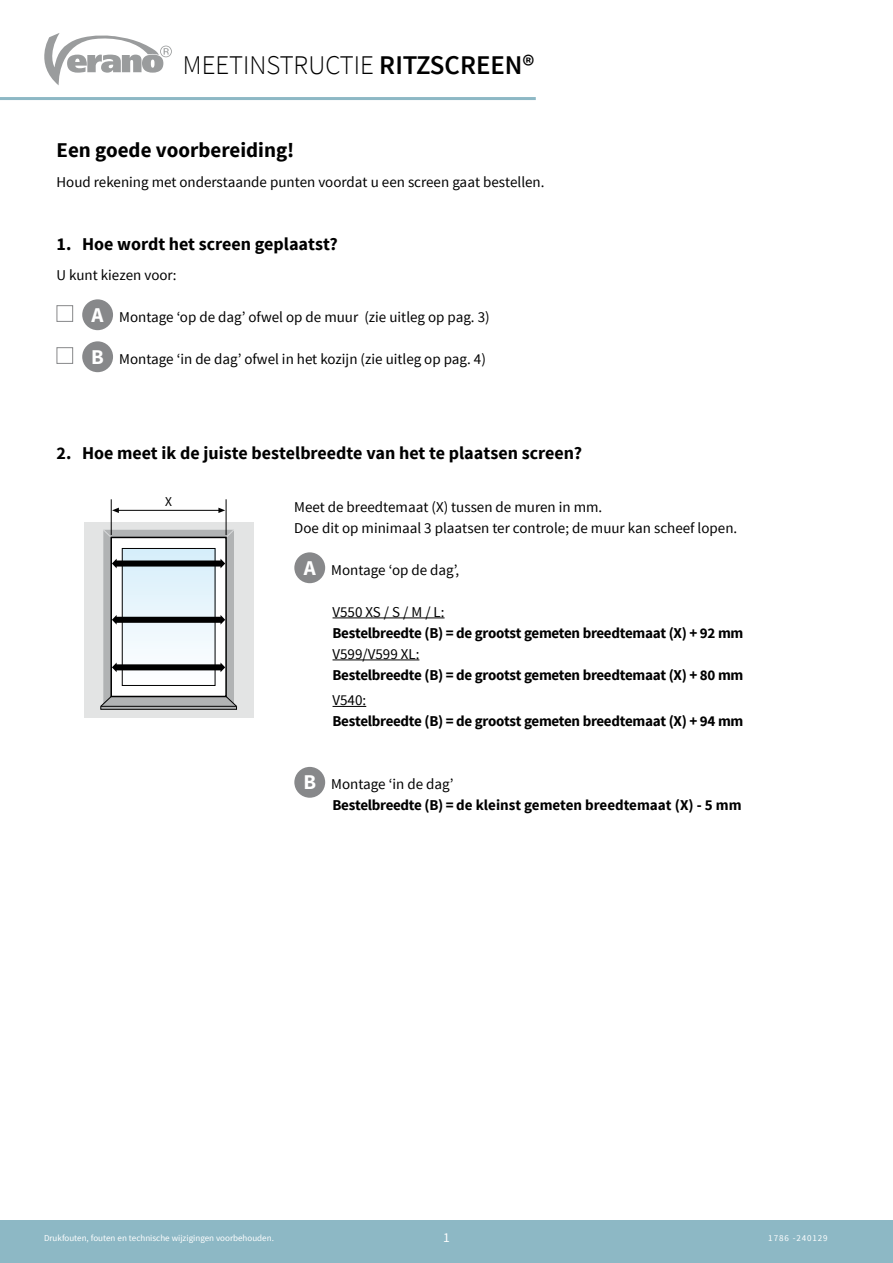
<style>
.page{position:relative;width:893px;height:1263px;background:#fff}
.page>*{position:absolute;margin:0;border:0;box-sizing:border-box;transform-origin:0 0}
.t1{font:300 27px "Source Sans Pro";color:#000}
.t2{font:700 21px "Source Sans Pro";color:#000}
.t3{font:700 18px "Source Sans Pro";color:#000}
.t4{font:15px/21px "Source Sans Pro";color:#000}
.t5{font:700 15px "Source Sans Pro";letter-spacing:-.02em;color:#000}
.t6{font:700 15px/21px "Source Sans Pro";color:#000}
.t7{font:13.5px "Source Sans Pro";color:#fff}
.t8{font:13.5px "Source Sans Pro";color:#000}
.t9{font:9px "Source Sans Pro";color:#fff}
.t10{font:9px "Source Sans Pro";letter-spacing:.1em;color:#fff}
.s1{font-weight:600}
.s2{font-weight:700;font-size:21px;color:#fff}
.s3{font-size:21px;color:#fff}
.s4{font-weight:400}
</style>
<div class="page">
<div style="left:0;top:1220px;width:893px;height:43px;background:#8db8c5"></div>
<svg style="left:44px;top:33px;width:128px;height:52px"></svg>
<hr style="left:0;top:97px;width:536px;height:3px;background:#8db8c5">
<div style="left:57px;top:305px;width:16px;height:17px;border:1px solid #87888a"></div>
<div style="left:82px;top:299px;width:31px;height:31px;background:#87888a;border-radius:50%"></div>
<div style="left:57px;top:347px;width:16px;height:17px;border:1px solid #87888a"></div>
<div style="left:82px;top:341px;width:31px;height:31px;background:#87888a;border-radius:50%"></div>
<hr style="left:333px;top:617px;width:112px;height:1px;background:#000">
<hr style="left:333px;top:659px;width:86px;height:1px;background:#000">
<hr style="left:333px;top:706px;width:33px;height:1px;background:#000">
<div style="left:294px;top:552px;width:31px;height:31px;background:#87888a;border-radius:50%"></div>
<div style="left:294px;top:767px;width:31px;height:31px;background:#87888a;border-radius:50%"></div>
<div style="left:84px;top:522px;width:170px;height:195px;background:#e3e4e4"></div>
<div style="left:103px;top:530px;width:131px;height:174px;background:#b1b3b4"></div>
<svg style="left:103px;top:529px;width:131px;height:9px"></svg>
<svg style="left:100px;top:696px;width:137px;height:14px"></svg>
<hr style="left:101px;top:706px;width:136px;height:1px;background:#000">
<div style="left:110px;top:537px;width:117px;height:160px;background:#fff;border:2px solid #000"></div>
<svg style="left:124px;top:550px;width:89px;height:99px"></svg>
<div style="left:122px;top:548px;width:93px;height:138px;border:1px solid #000"></div>
<hr style="left:111px;top:499px;width:1px;height:36px;background:#000">
<hr style="left:226px;top:499px;width:1px;height:36px;background:#000">
<hr style="left:117px;top:510px;width:105px;height:1px;background:#000">
<svg style="left:112px;top:508px;width:7px;height:5px"></svg>
<svg style="left:218px;top:508px;width:7px;height:5px"></svg>
<svg style="left:112px;top:559px;width:113px;height:9px"></svg>
<svg style="left:112px;top:615px;width:113px;height:10px"></svg>
<svg style="left:112px;top:662px;width:113px;height:10px"></svg>
<h1 class="t1" style="left:183px;top:49px;width:353px">MEETINSTRUCTIE <span class="s1">RITZSCREEN®</span></h1>
<h2 class="t2" style="left:57px;top:137px;width:239px">Een goede voorbereiding!</h2>
<p class="t4" style="left:57px;top:171px;width:489px">Houd rekening met onderstaande punten voordat u een screen gaat bestellen.</p>
<p class="t3" style="left:57px;top:233px;width:283px">1. Hoe wordt het screen geplaatst?</p>
<p class="t4" style="left:57px;top:265px;width:121px">U kunt kiezen voor:</p>
<p class="t4" style="left:92px;top:307px;width:399px"><span class="s2">A</span> Montage ‘op de dag’ ofwel op de muur (zie uitleg op pag. 3)</p>
<p class="t4" style="left:91px;top:349px;width:396px"><span class="s2">B</span> Montage ‘in de dag’ ofwel in het kozijn (zie uitleg op pag. 4)</p>
<p class="t3" style="left:57px;top:441px;width:527px">2. Hoe meet ik de juiste bestelbreedte van het te plaatsen screen?</p>
<p class="t4" style="left:294px;top:496px;width:445px">Meet de breedtemaat (X) tussen de muren in mm.<br>Doe dit op minimaal 3 plaatsen ter controle; de muur kan scheef lopen.</p>
<p class="t4" style="left:304px;top:559px;width:157px"><span class="s2">A</span> Montage ‘op de dag’,</p>
<p class="t4" style="left:332px;top:601px;width:114px">V550 XS / S / M / L:</p>
<p class="t5" style="left:332px;top:623px;width:412px">Bestelbreedte (B) = de grootst gemeten breedtemaat (X) + 92 mm</p>
<p class="t4" style="left:332px;top:643px;width:88px">V599/V599 XL:</p>
<p class="t5" style="left:332px;top:665px;width:412px">Bestelbreedte (B) = de grootst gemeten breedtemaat (X) + 80 mm</p>
<p class="t4" style="left:332px;top:690px;width:35px">V540:</p>
<p class="t5" style="left:332px;top:712px;width:412px">Bestelbreedte (B) = de grootst gemeten breedtemaat (X) + 94 mm</p>
<p class="t8" style="left:165px;top:493px;width:8px">X</p>
<p class="t6" style="left:332px;top:774px;width:411px;text-indent:-29px"><span class="s3">B</span> <span class="s4">Montage ‘in de dag’<br></span>Bestelbreedte (B) = de kleinst gemeten breedtemaat (X) - 5 mm</p>
<p class="t9" style="left:44px;top:1233px;width:231px">Drukfouten, fouten en technische wijzigingen voorbehouden.</p>
<p class="t7" style="left:443px;top:1229px;width:8px">1</p>
<p class="t10" style="left:768px;top:1233px;width:61px">1786 -240129</p>
</div>
